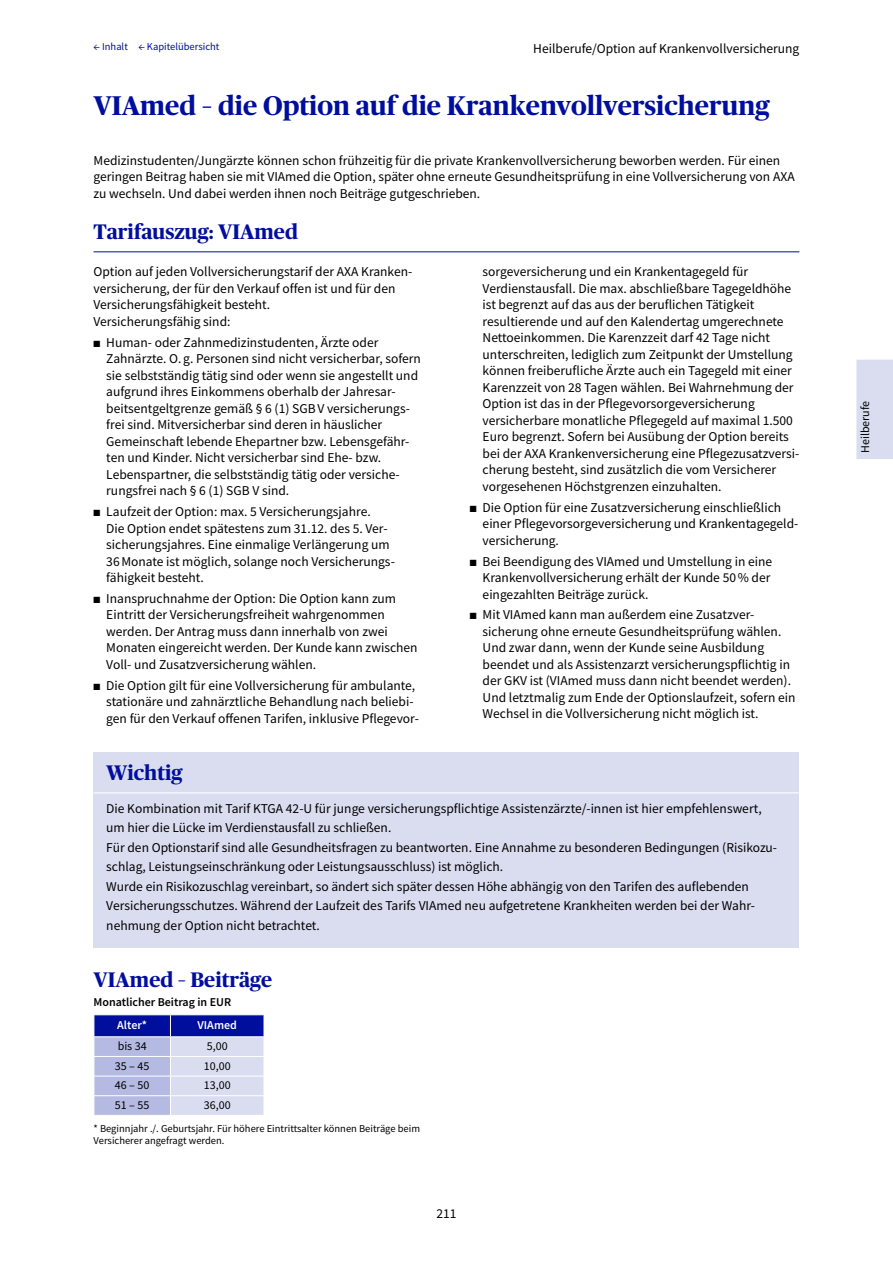
<style>
.page{position:relative;width:893px;height:1263px;background:#fff}
.page>*{position:absolute;margin:0;border:0;box-sizing:border-box;transform-origin:0 0}
.t1{font:700 27px "Publico Headline";color:#000e9e}
.t2{font:700 21px "Publico Headline";color:#000e9e}
.t3{font:13.5px/16.5px "Source Sans Pro";color:#000}
.t4{font:12px "Source Sans Pro";color:#000}
.t5{font:600 12px "Source Sans Pro";color:#000}
.t6{font:600 12px "Source Sans Pro";color:#fff}
.t7{font:10.5px/12px "Source Sans Pro";color:#000}
.t8{font:10.5px "Source Sans Pro";color:#000e9e}
</style>
<div class="page">
<div style="left:856px;top:359px;width:37px;height:100px;background:#daddf0"></div>
<hr style="left:94px;top:251px;width:705px;height:1px;background:#000e9e">
<div style="left:94px;top:752px;width:705px;height:47px;background:#daddf0"></div>
<hr style="left:94px;top:792px;width:705px;height:1px;background:#fff">
<div style="left:94px;top:794px;width:705px;height:95px;background:#daddf0"></div>
<div style="left:94px;top:872px;width:705px;height:76px;background:#daddf0"></div>
<svg style="left:94px;top:1015px;width:170px;height:100px;background:#a2a8db"></svg>
<hr style="left:170px;top:1036px;width:94px;height:1px;background:#fff">
<p class="t8" style="left:94px;top:40px;width:127px">← Inhalt ← Kapitelübersicht</p>
<p class="t3" style="left:533px;top:40px;width:268px">Heilberufe/Option auf Krankenvollversicherung</p>
<h1 class="t1" style="left:94px;top:86px;width:677px">VIAmed – die Option auf die Krankenvollversicherung</h1>
<p class="t3" style="left:94px;top:152px;width:703px">Medizinstudenten/Jungärzte können schon frühzeitig für die private Krankenvollversicherung beworben werden. Für einen geringen Beitrag haben sie mit VIAmed die Option, später ohne erneute Gesundheitsprüfung in eine Vollversicherung von AXA zu wechseln. Und dabei werden ihnen noch Beiträge gutgeschrieben.</p>
<h2 class="t2" style="left:94px;top:216px;width:206px">Tarifauszug: VIAmed</h2>
<p class="t3" style="left:94px;top:264px;width:320px">Option auf jeden Vollversicherungstarif der AXA Kranken&shy;versicherung, der für den Verkauf offen ist und für den Versicherungsfähigkeit besteht.<br>Versicherungsfähig sind:</p>
<p class="t3" style="left:106px;top:334px;width:316px;text-indent:-13px">■ Human- oder Zahnmedizinstudenten, Ärzte oder Zahnärzte. O.g. Personen sind nicht versicherbar, sofern sie selbstständig tätig sind oder wenn sie angestellt und aufgrund ihres Einkommens oberhalb der Jahresar&shy;beitsentgeltgrenze gemäß § 6 (1) SGB V versicherungs&shy;frei sind. Mitversicherbar sind deren in häuslicher Gemeinschaft lebende Ehepartner bzw. Lebensgefähr&shy;ten und Kinder. Nicht versicherbar sind Ehe- bzw.<br>Lebenspartner, die selbstständig tätig oder versiche&shy;rungsfrei nach § 6 (1) SGB V sind.</p>
<p class="t3" style="left:106px;top:503px;width:289px;text-indent:-13px">■ Laufzeit der Option: max. 5 Versicherungsjahre.<br>Die Option endet spätestens zum 31.12. des 5. Ver&shy;sicherungsjahres. Eine einmalige Verlängerung um 36 Monate ist möglich, solange noch Versicherungs&shy;fähigkeit besteht.</p>
<p class="t3" style="left:106px;top:590px;width:313px;text-indent:-13px">■ Inanspruchnahme der Option: Die Option kann zum Eintritt der Versicherungsfreiheit wahrgenommen werden. Der Antrag muss dann innerhalb von zwei Monaten eingereicht werden. Der Kunde kann zwischen Voll- und Zusatzversicherung wählen.</p>
<p class="t3" style="left:106px;top:677px;width:314px;text-indent:-13px">■ Die Option gilt für eine Vollversicherung für ambulante, stationäre und zahnärztliche Behandlung nach beliebi&shy;gen für den Verkauf offenen Tarifen, inklusive Pflegevor-</p>
<p class="t3" style="left:483px;top:264px;width:318px">sorgeversicherung und ein Krankentagegeld für Verdienstausfall. Die max. abschließbare Tagegeldhöhe ist begrenzt auf das aus der beruflichen Tätigkeit resultierende und auf den Kalendertag umgerechnete Nettoeinkommen. Die Karenzzeit darf 42 Tage nicht unterschreiten, lediglich zum Zeitpunkt der Umstellung können freiberufliche Ärzte auch ein Tagegeld mit einer Karenzzeit von 28 Tagen wählen. Bei Wahrnehmung der Option ist das in der Pflegevorsorgeversicherung versicherbare monatliche Pflegegeld auf maximal 1.500<br>Euro begrenzt. Sofern bei Ausübung der Option bereits bei der AXA Krankenversicherung eine Pflegezusatzversi&shy;cherung besteht, sind zusätzlich die vom Versicherer vorgesehenen Höchstgrenzen einzuhalten.</p>
<p class="t3" style="left:483px;top:499px;width:317px;text-indent:-13px">■ Die Option für eine Zusatzversicherung einschließlich einer Pflegevorsorgeversicherung und Krankentagegeld&shy;versicherung.</p>
<p class="t3" style="left:483px;top:553px;width:291px;text-indent:-13px">■ Bei Beendigung des VIAmed und Umstellung in eine<br>Krankenvollversicherung erhält der Kunde 50% der eingezahlten Beiträge zurück.</p>
<p class="t3" style="left:483px;top:606px;width:315px;text-indent:-13px">■ Mit VIAmed kann man außerdem eine Zusatzver&shy;sicherung ohne erneute Gesundheitsprüfung wählen.<br>Und zwar dann, wenn der Kunde seine Ausbildung beendet und als Assistenzarzt versicherungspflichtig in der GKV ist (VIAmed muss dann nicht beendet werden).<br>Und letztmalig zum Ende der Optionslaufzeit, sofern ein Wechsel in die Vollversicherung nicht möglich ist.</p>
<h2 class="t2" style="left:106px;top:757px;width:78px">Wichtig</h2>
<p class="t3" style="left:106px;top:798px;width:672px;line-height:19.5px">Die Kombination mit Tarif KTGA 42-U für junge versicherungspflichtige Assistenzärzte/-innen ist hier empfehlenswert, um hier die Lücke im Verdienstausfall zu schließen.<br>Für den Optionstarif sind alle Gesundheitsfragen zu beantworten. Eine Annahme zu besonderen Bedingungen (Risikozu&shy;schlag, Leistungseinschränkung oder Leistungsausschluss) ist möglich.<br>Wurde ein Risikozuschlag vereinbart, so ändert sich später dessen Höhe abhängig von den Tarifen des auflebenden Versicherungsschutzes. Während der Laufzeit des Tarifs VIAmed neu aufgetretene Krankheiten werden bei der Wahr&shy;nehmung der Option nicht betrachtet.</p>
<h2 class="t2" style="left:94px;top:964px;width:180px">VIAmed – Beiträge</h2>
<p class="t5" style="left:94px;top:994px;width:139px">Monatlicher Beitrag in EUR</p>
<p class="t6" style="left:117px;top:1017px;width:31px">Alter*</p>
<p class="t6" style="left:197px;top:1017px;width:41px">VIAmed</p>
<p class="t4" style="left:118px;top:1038px;width:30px">bis 34</p>
<p class="t4" style="left:207px;top:1038px;width:22px">5,00</p>
<p class="t4" style="left:115px;top:1058px;width:36px">35 – 45</p>
<p class="t4" style="left:204px;top:1058px;width:28px">10,00</p>
<p class="t4" style="left:115px;top:1078px;width:36px">46 – 50</p>
<p class="t4" style="left:204px;top:1078px;width:28px">13,00</p>
<p class="t4" style="left:115px;top:1097px;width:36px">51 – 55</p>
<p class="t4" style="left:204px;top:1097px;width:28px">36,00</p>
<p class="t7" style="left:94px;top:1122px;width:328px">* Beginnjahr ./. Geburtsjahr. Für höhere Eintrittsalter können Beiträge beim<br>Versicherer angefragt werden.</p>
<p class="t3" style="left:436px;top:1205px;width:22px">211</p>
<p class="t4" style="left:858px;top:453px;width:54px;rotate:-90deg">Heilberufe</p>
</div>
